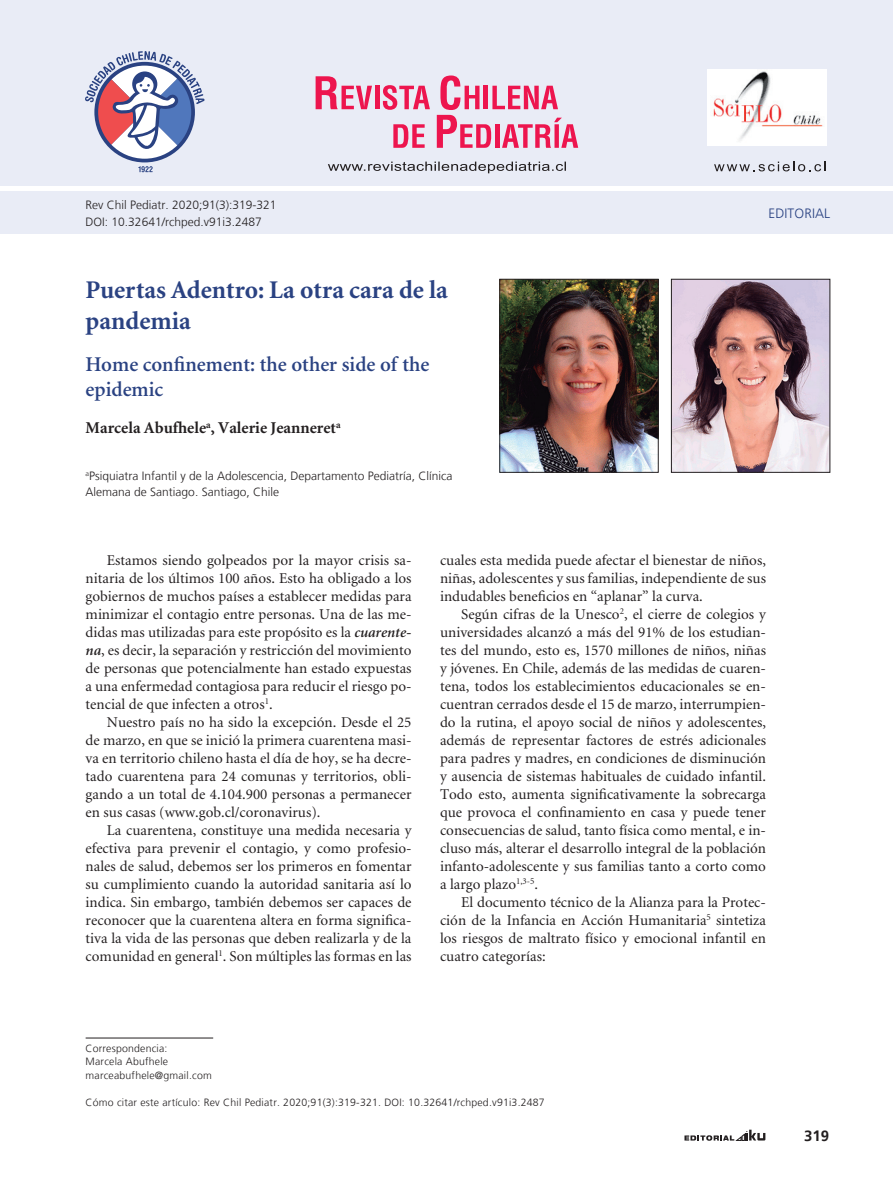
<style>
.page{position:relative;width:893px;height:1191px;background:#fff}
.page>*{position:absolute;margin:0;border:0;box-sizing:border-box;transform-origin:0 0}
.t1{font:700 25.5px/30.6px "Minion";color:#2a4282}
.t2{font:600 21px/25.2px "Minion";color:#2a4282}
.t3{font:700 16.5px "Minion";color:#231f20}
.t4{font:15px/18px "Minion";color:#231f20;text-align:justify}
.t5{font:700 15px "Frutiger LT";color:#231f20}
.t6{font:300 13.5px "Frutiger LT";color:#2a4282}
.t7{font:300 12px/16.5px "Frutiger LT";color:#231f20}
.t8{font:300 10.5px/13.5px "Frutiger LT";letter-spacing:.02em;color:#231f20}
.s1{font-weight:600;font-style:italic}
</style>
<div class="page">
<svg style="left:684px;top:1129px;width:81px;height:11px"></svg>
<div style="left:0;top:192px;width:893px;height:42px;background:#e9ecf6"></div>
<div style="left:0;top:0;width:893px;height:186px;background:#e9ecf6"></div>
<svg style="left:714px;top:162px;width:111px;height:9px"></svg>
<svg style="left:138px;top:166px;width:15px;height:6px"></svg>
<svg style="left:85px;top:51px;width:120px;height:108px"></svg>
<img style="left:707px;top:70px;width:119px;height:75px">
<svg style="left:393px;top:124px;width:32px;height:24px"></svg>
<svg style="left:316px;top:76px;width:56px;height:33px"></svg>
<hr style="left:375px;top:86px;width:4px;height:23px;background:#ed154e">
<svg style="left:383px;top:85px;width:47px;height:25px"></svg>
<svg style="left:437px;top:75px;width:141px;height:73px"></svg>
<svg style="left:328px;top:162px;width:238px;height:11px"></svg>
<img style="left:673px;top:281px;width:155px;height:190px">
<div style="left:671px;top:279px;width:159px;height:194px;border:1px solid #231f20"></div>
<hr style="left:86px;top:1037px;width:127px;height:1px;background:#231f20">
<img style="left:501px;top:281px;width:156px;height:190px">
<div style="left:499px;top:279px;width:160px;height:194px;border:1px solid #231f20"></div>
<p class="t7" style="left:86px;top:197px;width:192px">Rev Chil Pediatr. 2020;91(3):319-321<br>DOI: 10.32641/rchped.v91i3.2487</p>
<h1 class="t1" style="left:86px;top:276px;width:364px">Puertas Adentro: La otra cara de la pandemia</h1>
<h2 class="t2" style="left:86px;top:352px;width:345px">Home confinement: the other side of the epidemic</h2>
<p class="t3" style="left:86px;top:419px;width:256px">Marcela Abufhele<sup>a</sup>, Valerie Jeanneret<sup>a</sup></p>
<p class="t7" style="left:86px;top:467px;width:368px"><sup>a</sup>Psiquiatra Infantil y de la Adolescencia, Departamento Pediatría, Clínica<br>Alemana de Santiago. Santiago, Chile</p>
<p class="t6" style="left:768px;top:205px;width:35px">editoria</p>
<p class="t6" style="left:824px;top:205px;width:7px">l</p>
<p class="t4" style="left:86px;top:551px;width:327px;text-indent:21px">Estamos siendo golpeados por la mayor crisis sa&shy;nitaria de los últimos 100 años. Esto ha obligado a los gobiernos de muchos países a establecer medidas para minimizar el contagio entre personas. Una de las me&shy;didas mas utilizadas para este propósito es la <span class="s1">cuarente&shy;na</span>, es decir, la separación y restricción del movimiento de personas que potencialmente han estado expuestas a una enfermedad contagiosa para reducir el riesgo po&shy;tencial de que infecten a otros<sup>1</sup>.</p>
<p class="t4" style="left:86px;top:713px;width:327px;text-indent:21px">Nuestro país no ha sido la excepción. Desde el 25 de marzo, en que se inició la primera cuarentena masi&shy;va en territorio chileno hasta el día de hoy, se ha decre&shy;tado cuarentena para 24 comunas y territorios, obli&shy;gando a un total de 4.104.900 personas a permanecer en sus casas (www.gob.cl/coronavirus).</p>
<p class="t4" style="left:86px;top:821px;width:327px;text-indent:21px">La cuarentena, constituye una medida necesaria y efectiva para prevenir el contagio, y como profesio&shy;nales de salud, debemos ser los primeros en fomentar su cumplimiento cuando la autoridad sanitaria así lo indica. Sin embargo, también debemos ser capaces de reconocer que la cuarentena altera en forma significa&shy;tiva la vida de las personas que deben realizarla y de la comunidad en general<sup>1</sup>. Son múltiples las formas en las</p>
<p class="t4" style="left:440px;top:551px;width:327px">cuales esta medida puede afectar el bienestar de niños, niñas, adolescentes y sus familias, independiente de sus indudables beneficios en “aplanar” la curva.</p>
<p class="t4" style="left:440px;top:605px;width:327px;text-indent:21px">Según cifras de la Unesco<sup>2</sup>, el cierre de colegios y universidades alcanzó a más del 91% de los estudian&shy;tes del mundo, esto es, 1570 millones de niños, niñas y jóvenes. En Chile, además de las medidas de cuaren&shy;tena, todos los establecimientos educacionales se en&shy;cuentran cerrados desde el 15 de marzo, interrumpien&shy;do la rutina, el apoyo social de niños y adolescentes, además de representar factores de estrés adicionales para padres y madres, en condiciones de disminución y ausencia de sistemas habituales de cuidado infantil.<br>Todo esto, aumenta significativamente la sobrecarga que provoca el confinamiento en casa y puede tener consecuencias de salud, tanto física como mental, e in&shy;cluso más, alterar el desarrollo integral de la población infanto-adolescente y sus familias tanto a corto como a largo plazo<sup>1,3-5</sup>.</p>
<p class="t4" style="left:440px;top:893px;width:327px;text-indent:21px">El documento técnico de la Alianza para la Protec&shy;ción de la Infancia en Acción Humanitaria<sup>5</sup> sintetiza los riesgos de maltrato físico y emocional infantil en cuatro categorías:</p>
<p class="t8" style="left:86px;top:1041px;width:128px">Correspondencia:<br>Marcela Abufhele marceabufhele@gmail.com</p>
<p class="t8" style="left:86px;top:1095px;width:461px">Cómo citar este artículo: Rev Chil Pediatr. 2020;91(3):319-321. DOI: 10.32641/rchped.v91i3.2487</p>
<p class="t5" style="left:804px;top:1127px;width:27px">319</p>
</div>
